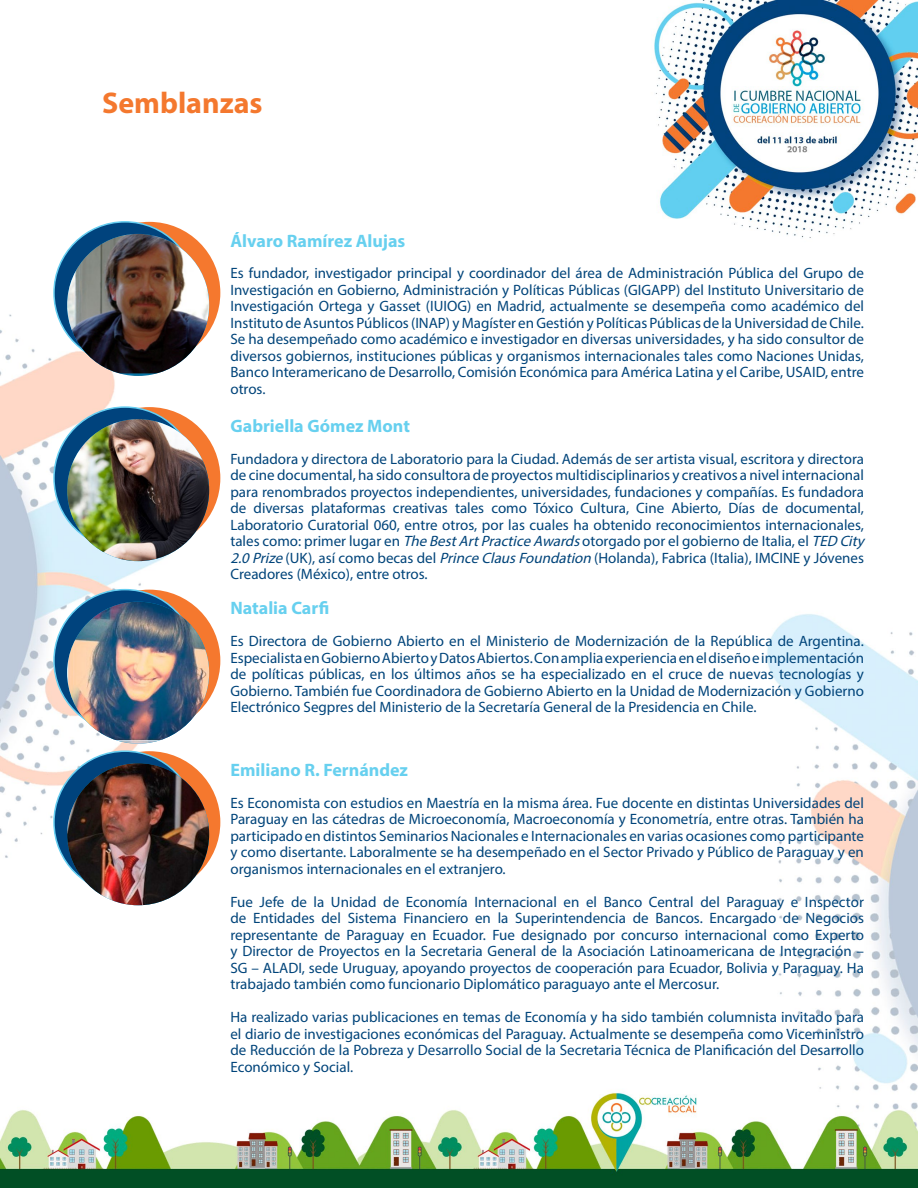
<style>
.page{position:relative;width:918px;height:1188px;background:#fff}
.page>*{position:absolute;margin:0;border:0;box-sizing:border-box;transform-origin:0 0}
.t1{font:700 30px "Myriad Pro";color:#f4782e}
.t2{font:700 18px "Myriad Pro";color:#67d0ef}
.t3{font:15px/16.5px "Myriad Pro";color:#00447a;text-align:justify}
.s1{font-style:italic}
</style>
<div class="page">
<img style="left:0;top:0;width:918px;height:1188px">
<div style="left:78px;top:590px;width:142px;height:142px;background:#f5782e;border-radius:50%"></div>
<div style="left:54px;top:590px;width:142px;height:142px;background:#00437d;border-radius:50%"></div>
<img style="left:67px;top:602px;width:142px;height:142px;border-radius:71px">
<div style="left:78px;top:407px;width:142px;height:142px;background:#f5782e;border-radius:50%"></div>
<div style="left:54px;top:407px;width:142px;height:142px;background:#00437d;border-radius:50%"></div>
<img style="left:67px;top:419px;width:142px;height:142px;border-radius:71px">
<div style="left:78px;top:222px;width:142px;height:142px;background:#f5782e;border-radius:50%"></div>
<div style="left:54px;top:222px;width:142px;height:142px;background:#00437d;border-radius:50%"></div>
<img style="left:67px;top:234px;width:142px;height:142px;border-radius:71px">
<div style="left:78px;top:751px;width:142px;height:142px;background:#f5782e;border-radius:50%"></div>
<div style="left:54px;top:751px;width:142px;height:142px;background:#00437d;border-radius:50%"></div>
<img style="left:67px;top:763px;width:142px;height:142px;border-radius:71px">
<h1 class="t1" style="left:102px;top:83px;width:162px">Semblanzas</h1>
<p class="t2" style="left:230px;top:229px;width:177px">Álvaro Ramírez Alujas</p>
<p class="t3" style="left:230px;top:265px;width:635px">Es fundador, investigador principal y coordinador del área de Administración Pública del Grupo de Investigación en Gobierno, Administración y Políticas Públicas (GIGAPP) del Instituto Universitario de Investigación Ortega y Gasset (IUIOG) en Madrid, actualmente se desempeña como académico del Instituto de Asuntos Públicos (INAP) y Magíster en Gestión y Políticas Públicas de la Universidad de Chile.<br>Se ha desempeñado como académico e investigador en diversas universidades, y ha sido consultor de diversos gobiernos, instituciones públicas y organismos internacionales tales como Naciones Unidas, Banco Interamericano de Desarrollo, Comisión Económica para América Latina y el Caribe, USAID, entre otros.</p>
<p class="t2" style="left:230px;top:414px;width:181px">Gabriella Gómez Mont</p>
<p class="t3" style="left:230px;top:450px;width:639px;text-align:left">Fundadora y directora de Laboratorio para la Ciudad. Además de ser artista visual, escritora y directora de cine documental, ha sido consultora de proyectos multidisciplinarios y creativos a nivel internacional para renombrados proyectos independientes, universidades, fundaciones y compañías. Es fundadora de diversas plataformas creativas tales como Tóxico Cultura, Cine Abierto, Días de documental, Laboratorio Curatorial 060, entre otros, por las cuales ha obtenido reconocimientos internacionales, tales como: primer lugar en <span class="s1">TheBestArtPracticeAwards</span>otorgado por el gobierno de Italia, el <span class="s1">TED City 2.0Prize</span>(UK), así como becas del <span class="s1">PrinceClausFoundation</span> (Holanda), Fabrica (Italia), IMCINE y Jóvenes Creadores (México), entre otros.</p>
<p class="t2" style="left:230px;top:597px;width:100px">Natalia Carfi</p>
<p class="t3" style="left:230px;top:633px;width:635px">Es Directora de Gobierno Abierto en el Ministerio de Modernización de la República de Argentina.<br>Especialista en Gobierno Abierto y Datos Abiertos. Con amplia experiencia en el diseño e implementación de políticas públicas, en los últimos años se ha especializado en el cruce de nuevas tecnologías y Gobierno. También fue Coordinadora de Gobierno Abierto en la Unidad de Modernización y Gobierno Electrónico Segpres del Ministerio de la Secretaría General de la Presidencia en Chile.</p>
<p class="t2" style="left:230px;top:758px;width:179px">Emiliano R. Fernández</p>
<p class="t3" style="left:230px;top:794px;width:635px">Es Economista con estudios en Maestría en la misma área. Fue docente en distintas Universidades del Paraguay en las cátedras de Microeconomía, Macroeconomía y Econometría, entre otras. También ha participado en distintos Seminarios Nacionales e Internacionales en varias ocasiones como participante y como disertante. Laboralmente se ha desempeñado en el Sector Privado y Público de Paraguay y en organismos internacionales en el extranjero.</p>
<p class="t3" style="left:230px;top:893px;width:635px">Fue Jefe de la Unidad de Economía Internacional en el Banco Central del Paraguay e Inspector de Entidades del Sistema Financiero en la Superintendencia de Bancos. Encargado de Negocios representante de Paraguay en Ecuador. Fue designado por concurso internacional como Experto y Director de Proyectos en la Secretaria General de la Asociación Latinoamericana de Integración – SG – ALADI, sede Uruguay, apoyando proyectos de cooperación para Ecuador, Bolivia y Paraguay. Ha trabajado también como funcionario Diplomático paraguayo ante el Mercosur.</p>
<p class="t3" style="left:230px;top:1009px;width:635px">Ha realizado varias publicaciones en temas de Economía y ha sido también columnista invitado para el diario de investigaciones económicas del Paraguay. Actualmente se desempeña como Viceministro de Reducción de la Pobreza y Desarrollo Social de la Secretaria Técnica de Planificación del Desarrollo Económico y Social.</p>
</div>
